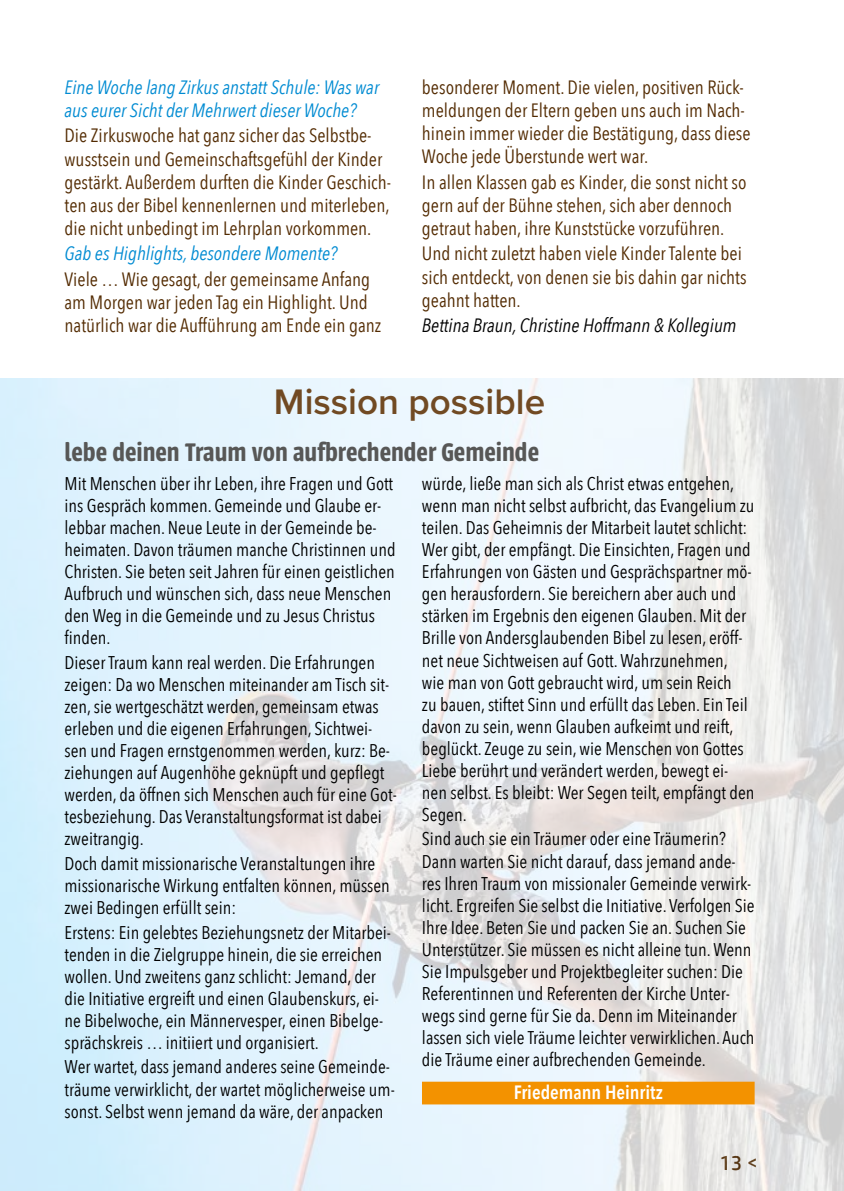
<style>
.page{position:relative;width:844px;height:1191px;background:#fff}
.page>*{position:absolute;margin:0;border:0;box-sizing:border-box;transform-origin:0 0}
.t1{font:600 36.75px "Proxima Nova";color:#714a23}
.t2{font:600 28px "Urbana";color:#575756;scale:.95 1}
.t3{font:21px "HP Simplified";color:#532b02}
.t4{font:19.25px/23.1px "Avenir Next Condensed";color:#532b02}
.t5{font:italic 19.25px/23.1px "Avenir Next Condensed";color:#008bd2}
.t6{font:italic 19.25px "Avenir Next Condensed";color:#000}
.t7{font:600 19.25px "Avenir Next Condensed";color:#fff}
.t8{font:18.38px/22.1px "Avenir Next Condensed";color:#000}
</style>
<div class="page">
<img style="left:0;top:378px;width:843px;height:813px">
<div style="left:422px;top:1081px;width:332px;height:23px;background:#f39200"></div>
<p class="t5" style="left:64px;top:75px;width:316px">Eine Woche lang Zirkus anstatt Schule: Was war aus eurer Sicht der Mehrwert dieser Woche?</p>
<p class="t4" style="left:64px;top:123px;width:328px">Die Zirkuswoche hat ganz sicher das Selbstbe&shy;wusstsein und Gemeinschaftsgefühl der Kinder gestärkt. Außerdem durften die Kinder Geschich&shy;ten aus der Bibel kennenlernen und miterleben, die nicht unbedingt im Lehrplan vorkommen.</p>
<p class="t5" style="left:64px;top:242px;width:274px">Gab es Highlights, besondere Momente?</p>
<p class="t4" style="left:64px;top:267px;width:318px">Viele … Wie gesagt, der gemeinsame Anfang am Morgen war jeden Tag ein Highlight. Und natürlich war die Aufführung am Ende ein ganz</p>
<p class="t4" style="left:422px;top:74px;width:330px">besonderer Moment. Die vielen, positiven Rück&shy;meldungen der Eltern geben uns auch im Nach&shy;hinein immer wieder die Bestätigung, dass diese Woche jede Überstunde wert war.</p>
<p class="t4" style="left:422px;top:169px;width:326px">In allen Klassen gab es Kinder, die sonst nicht so gern auf der Bühne stehen, sich aber dennoch getraut haben, ihre Kunststücke vorzuführen.</p>
<p class="t4" style="left:422px;top:241px;width:326px">Und nicht zuletzt haben viele Kinder Talente bei sich entdeckt, von denen sie bis dahin gar nichts geahnt hatten.</p>
<p class="t6" style="left:422px;top:314px;width:316px">Bettina Braun, Christine Hoffmann &amp; Kollegium</p>
<h1 class="t1" style="left:274px;top:374px;width:273px">Mission possible</h1>
<h2 class="t2" style="left:64px;top:436px;width:501px">lebe deinen Traum von aufbrechender Gemeinde</h2>
<p class="t8" style="left:64px;top:472px;width:332px">Mit Menschen über ihr Leben, ihre Fragen und Gott ins Gespräch kommen. Gemeinde und Glaube er&shy;lebbar machen. Neue Leute in der Gemeinde be&shy;heimaten. Davon träumen manche Christinnen und Christen. Sie beten seit Jahren für einen geistlichen Aufbruch und wünschen sich, dass neue Menschen den Weg in die Gemeinde und zu Jesus Christus finden.</p>
<p class="t8" style="left:64px;top:650px;width:334px">Dieser Traum kann real werden. Die Erfahrungen zeigen: Da wo Menschen miteinander am Tisch sit&shy;zen, sie wertgeschätzt werden, gemeinsam etwas erleben und die eigenen Erfahrungen, Sichtwei&shy;sen und Fragen ernstgenommen werden, kurz: Be&shy;ziehungen auf Augenhöhe geknüpft und gepflegt werden, da öffnen sich Menschen auch für eine Got&shy;tesbeziehung. Das Veranstaltungsformat ist dabei zweitrangig.</p>
<p class="t8" style="left:64px;top:851px;width:327px">Doch damit missionarische Veranstaltungen ihre missionarische Wirkung entfalten können, müssen zwei Bedingen erfüllt sein:</p>
<p class="t8" style="left:64px;top:920px;width:328px">Erstens: Ein gelebtes Beziehungsnetz der Mitarbei&shy;tenden in die Zielgruppe hinein, die sie erreichen wollen. Und zweitens ganz schlicht: Jemand, der die Initiative ergreift und einen Glaubenskurs, ei&shy;ne Bibelwoche, ein Männervesper, einen Bibelge&shy;sprächskreis … initiiert und organisiert.</p>
<p class="t8" style="left:64px;top:1055px;width:332px">Wer wartet, dass jemand anderes seine Gemeinde&shy;träume verwirklicht, der wartet möglicherweise um&shy;sonst. Selbst wenn jemand da wäre, der anpacken</p>
<p class="t8" style="left:422px;top:472px;width:334px">würde, ließe man sich als Christ etwas entgehen, wenn man nicht selbst aufbricht, das Evangelium zu teilen. Das Geheimnis der Mitarbeit lautet schlicht:<br>Wer gibt, der empfängt. Die Einsichten, Fragen und Erfahrungen von Gästen und Gesprächspartner mö&shy;gen herausfordern. Sie bereichern aber auch und stärken im Ergebnis den eigenen Glauben. Mit der Brille von Andersglaubenden Bibel zu lesen, eröff&shy;net neue Sichtweisen auf Gott. Wahrzunehmen, wie man von Gott gebraucht wird, um sein Reich<br>zu bauen, stiftet Sinn und erfüllt das Leben. Ein Teil davon zu sein, wenn Glauben aufkeimt und reift, beglückt. Zeuge zu sein, wie Menschen von Gottes Liebe berührt und verändert werden, bewegt ei&shy;nen selbst. Es bleibt: Wer Segen teilt, empfängt den Segen.</p>
<p class="t8" style="left:422px;top:827px;width:334px">Sind auch sie ein Träumer oder eine Träumerin?<br>Dann warten Sie nicht darauf, dass jemand ande&shy;res Ihren Traum von missionaler Gemeinde verwirk&shy;licht. Ergreifen Sie selbst die Initiative. Verfolgen Sie Ihre Idee. Beten Sie und packen Sie an. Suchen Sie Unterstützer. Sie müssen es nicht alleine tun. Wenn Sie Impulsgeber und Projektbegleiter suchen: Die Referentinnen und Referenten der Kirche Unter&shy;wegs sind gerne für Sie da. Denn im Miteinander lassen sich viele Träume leichter verwirklichen. Auch die Träume einer aufbrechenden Gemeinde.</p>
<p class="t7" style="left:513px;top:1075px;width:150px">Friedemann Heinritz</p>
<p class="t3" style="left:719px;top:1150px;width:40px">13 &lt;</p>
</div>
